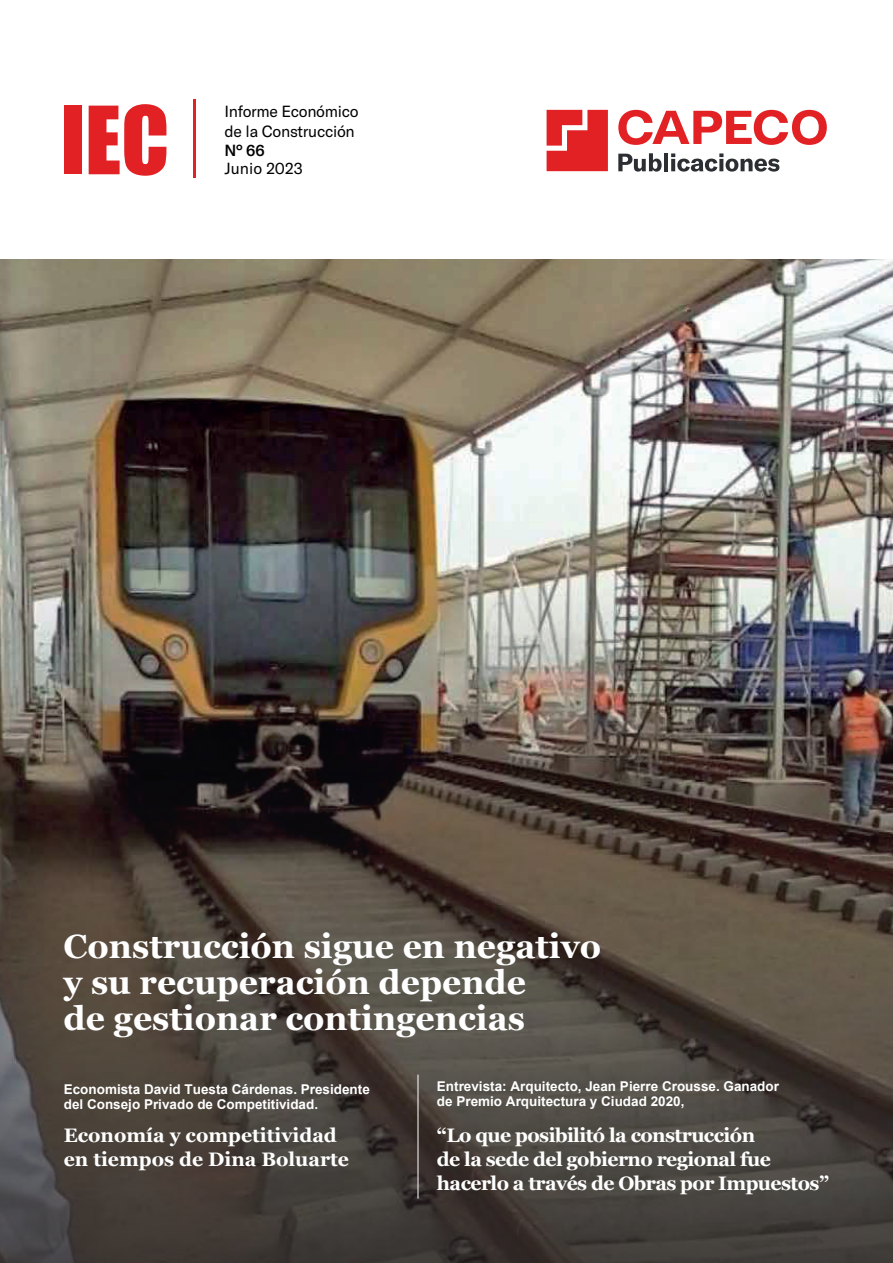
<style>
.page{position:relative;width:893px;height:1263px;background:#fff}
.page>*{position:absolute;margin:0;border:0;box-sizing:border-box;transform-origin:0 0}
.t1{font:700 33.6px/36px "Georgia";color:#fff}
.t2{font:700 19.5px/24px "Georgia";letter-spacing:-.03em;color:#fff}
.t3{font:700 19.5px/24px "Georgia";color:#fff}
.t4{font:15.9px/19.6px "GT America";letter-spacing:-.02em;color:#000001}
.t5{font:15.9px "GT America";color:#000001}
.t6{font:500 15.9px "GT America";color:#000001}
.t7{font:700 13.5px/15px "Arial";color:#fff}
</style>
<div class="page">
<img style="left:0;top:260px;width:893px;height:320px">
<img style="left:0;top:580px;width:893px;height:683px">
<hr style="left:418px;top:1075px;width:1px;height:123px;background:#fff">
<svg style="left:547px;top:110px;width:61px;height:61px;background:#e5383c"></svg>
<svg style="left:618px;top:110px;width:209px;height:35px"></svg>
<svg style="left:618px;top:153px;width:44px;height:19px"></svg>
<hr style="left:664px;top:153px;width:4px;height:18px;background:#2b2e32">
<svg style="left:671px;top:153px;width:109px;height:19px"></svg>
<div style="left:64px;top:106px;width:17px;height:68px;background:#e22125"></div>
<svg style="left:89px;top:104px;width:77px;height:72px"></svg>
<hr style="left:193px;top:99px;width:3px;height:78px;background:#e22125">
<p class="t4" style="left:225px;top:102px;width:136px">Informe Económico de la Construcción</p>
<p class="t6" style="left:225px;top:141px;width:42px">N° 66</p>
<p class="t5" style="left:225px;top:159px;width:80px">Junio 2023</p>
<h1 class="t1" style="left:64px;top:927px;width:539px">Construcción sigue en negativo y su recuperación depende<br>de gestionar contingencias</h1>
<p class="t7" style="left:64px;top:1082px;width:308px">Economista David Tuesta Cárdenas. Presidente del Consejo Privado de Competitividad.</p>
<h2 class="t3" style="left:64px;top:1122px;width:287px">Economía y competitividad en tiempos de Dina Boluarte</h2>
<p class="t7" style="left:437px;top:1079px;width:344px">Entrevista: Arquitecto, Jean Pierre Crousse. Ganador de Premio Arquitectura y Ciudad 2020,</p>
<h2 class="t2" style="left:437px;top:1122px;width:394px">“Lo que posibilitó la construcción<br>de la sede del gobierno regional fue hacerlo a través de Obras por Impuestos”</h2>
</div>
